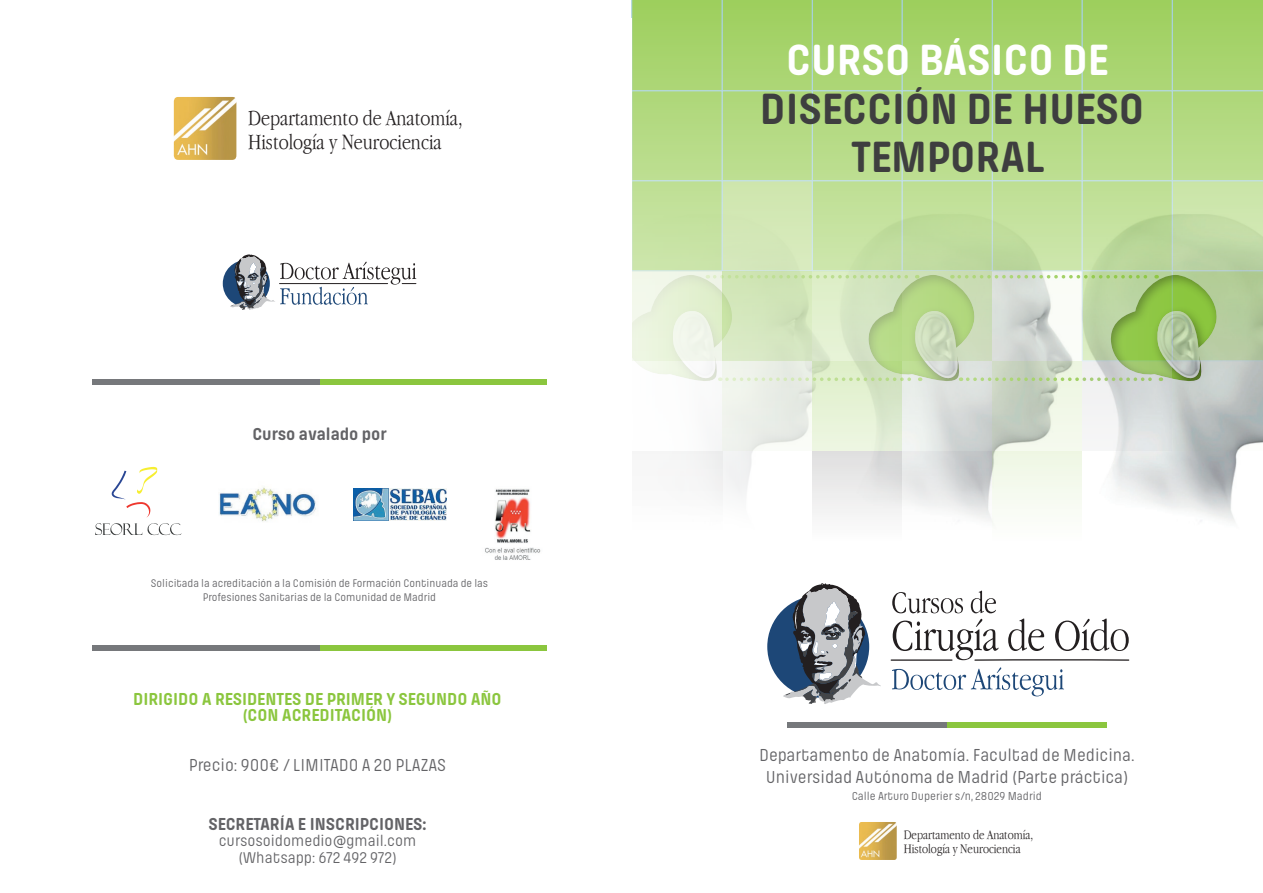
<style>
.page{position:relative;width:1263px;height:893px;background:#fff}
.page>*{position:absolute;margin:0;border:0;box-sizing:border-box;transform-origin:0 0}
.t1{font:700 45.45px/48.2px "Pilcrow Soft";color:#3e3e3f}
.t2{font:700 45.45px "Pilcrow Soft";color:#fff}
.t3{font:22.35px/24.2px "Garamond Narrow";color:#231f20}
.t4{font:18px/21.6px "Pilcrow Soft";color:#636366;text-align:center}
.t5{font:700 18px "Pilcrow Soft";color:#8bc63e}
.t6{font:700 18px "Pilcrow Soft";color:#636366}
.t7{font:16.2px/16.5px "Pilcrow Soft";color:#636366;text-align:center}
.t8{font:13.5px/14.5px "Garamond Narrow";color:#231f20}
.t9{font:12px "Pilcrow Soft";color:#636366}
.t10{font:11.55px/13.8px "Pilcrow Soft";color:#636366;text-align:center}
</style>
<div class="page">
<img style="left:1112px;top:451px;width:126px;height:71px">
<svg style="left:992px;top:383px;width:90px;height:68px;background:#d4dccf"></svg>
<div style="left:992px;top:451px;width:90px;height:90px;background:linear-gradient(to right,#f6faf0,#f6faf0)"></div>
<svg style="left:812px;top:383px;width:90px;height:68px;background:#e3efd4"></svg>
<div style="left:812px;top:451px;width:90px;height:90px;background:linear-gradient(to bottom,#dadadb,#fefefe)"></div>
<svg style="left:1172px;top:383px;width:91px;height:68px;background:#b9bfbf"></svg>
<svg style="left:722px;top:383px;width:90px;height:68px;background:#ebefe9"></svg>
<svg style="left:1082px;top:383px;width:90px;height:68px"></svg>
<svg style="left:631px;top:0;width:632px;height:383px;background:#bbda94"></svg>
<div style="left:902px;top:91px;width:90px;height:90px;background:#b5db85;border:1px solid #94c8de"></div>
<div style="left:902px;top:181px;width:90px;height:90px;background:#bfdc9b;border:1px solid #94c8de"></div>
<svg style="left:902px;top:361px;width:90px;height:90px;background:#d9dfd8"></svg>
<svg style="left:902px;top:271px;width:90px;height:90px;background:#c0d8a0"></svg>
<svg style="left:902px;top:451px;width:90px;height:69px"></svg>
<div style="left:632px;top:451px;width:90px;height:90px;background:#f8f8f8"></div>
<div style="left:947px;top:722px;width:159px;height:5px;background:#8bc63e"></div>
<div style="left:787px;top:722px;width:160px;height:5px;background:#76787b"></div>
<div style="left:319px;top:645px;width:228px;height:5px;background:#8bc63e"></div>
<div style="left:92px;top:645px;width:228px;height:5px;background:#76787b"></div>
<img style="left:485px;top:489px;width:56px;height:71px">
<img style="left:219px;top:487px;width:97px;height:35px">
<img style="left:354px;top:488px;width:92px;height:32px">
<div style="left:767px;top:596px;width:102px;height:102px;background:#1d4777;border-radius:50%"></div>
<svg style="left:783px;top:583px;width:98px;height:121px"></svg>
<svg style="left:892px;top:667px;width:172px;height:29px"></svg>
<svg style="left:890px;top:591px;width:240px;height:70px"></svg>
<div style="left:223px;top:260px;width:47px;height:47px;background:#1d4777;border-radius:50%"></div>
<svg style="left:230px;top:254px;width:186px;height:56px"></svg>
<img style="left:174px;top:97px;width:63px;height:63px">
<img style="left:859px;top:822px;width:38px;height:38px">
<svg style="left:95px;top:467px;width:87px;height:68px"></svg>
<div style="left:319px;top:379px;width:228px;height:5px;background:#8bc63e"></div>
<div style="left:92px;top:379px;width:228px;height:5px;background:#76787b"></div>
<p class="t3" style="left:248px;top:106px;width:216px">Departamento de Anatomía,<br>Histología y Neurociencia</p>
<p class="t6" style="left:252px;top:425px;width:136px">CURSO AVALADO POR</p>
<p class="t10" style="left:151px;top:576px;width:339px">Solicitada la acreditación a la Comisión de Formación Continuada de las<br>Profesiones Sanitarias de la Comunidad de Madrid</p>
<p class="t5" style="left:133px;top:690px;width:276px">DIRIGIDO A RESIDENTES DE PRIMER Y SEGUNDO</p>
<p class="t5" style="left:471px;top:690px;width:32px">AÑO</p>
<p class="t5" style="left:243px;top:706px;width:150px">(CON ACREDITACIÓN)</p>
<p class="t4" style="left:189px;top:755px;width:249px">Precio: 900€ / Lim itad o a 20 plazas</p>
<p class="t6" style="left:208px;top:814px;width:220px">SECRETARÍA E INSCRIPCIONES:</p>
<p class="t7" style="left:219px;top:833px;width:199px">cursosoidomedio@gmail.com (Whatsapp: 672 492 972)</p>
<h1 class="t2" style="left:786px;top:37px;width:325px">CURSO BÁSICO DE</h1>
<h1 class="t1" style="left:851px;top:86px;width:222px;text-indent:-91px">DISECCIÓN DE HUESO<br>TEMPORAL</h1>
<p class="t4" style="left:759px;top:745px;width:377px">Departamento de Anatomía. Facultad de Medicina.<br>Universidad Autónoma de Madrid (Parte práctica)</p>
<p class="t9" style="left:852px;top:790px;width:191px">Calle Arturo Duperier s/n, 28029 Madrid</p>
<p class="t8" style="left:904px;top:827px;width:131px">Departamento de Anatomía,<br>Histología y Neurociencia</p>
</div>
